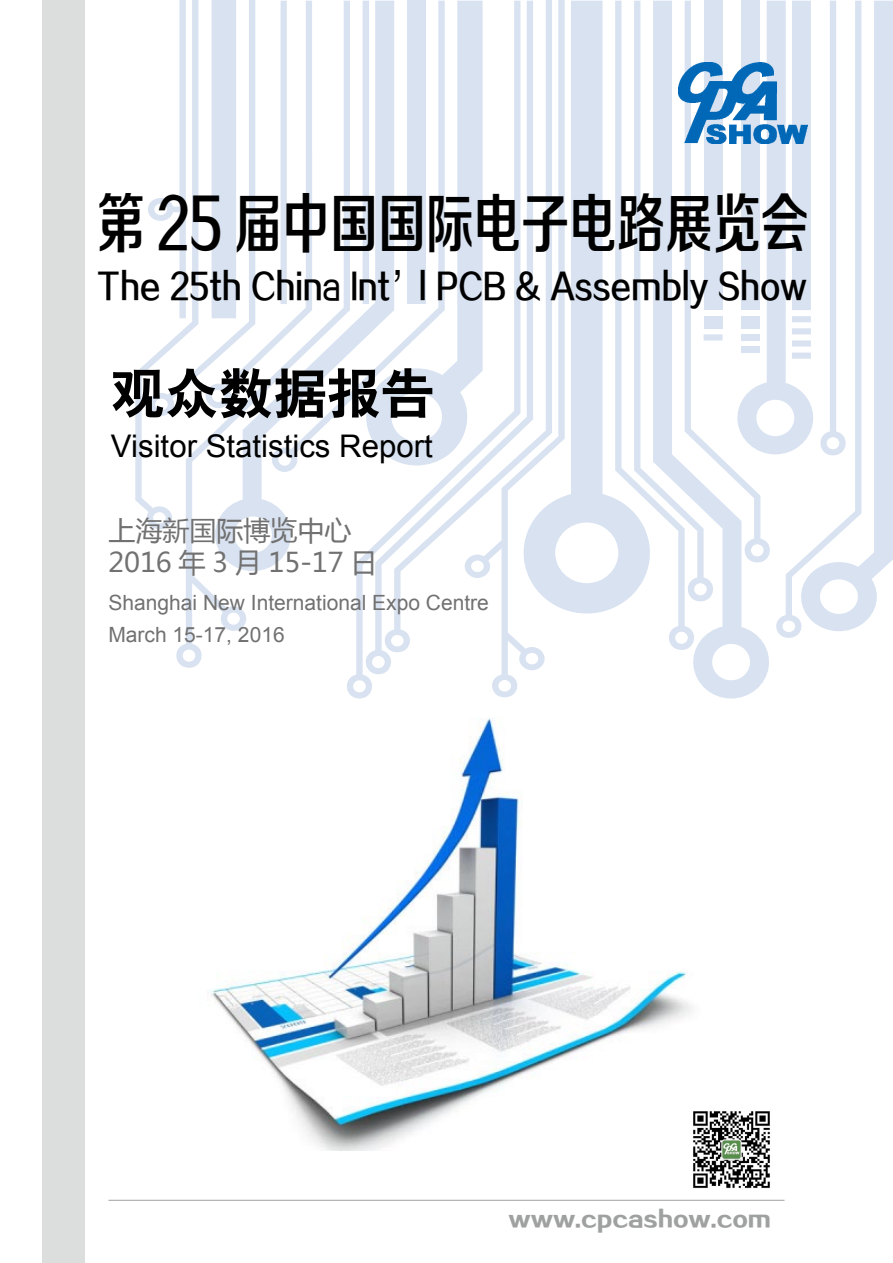
<style>
.page{position:relative;width:893px;height:1263px;background:#fff}
.page>*{position:absolute;margin:0;border:0;box-sizing:border-box;transform-origin:0 0}
.t1{font:65.25px "FZZZHONGJW GB1 0";color:#000;scale:.73 1}
.t2{font:54px "H Yb 2 gj";color:#000}
.t3{font:34.05px "FZZZHONGJW GB1 0";color:#000;scale:.85 1}
.t4{font:31.2px "Arial";color:#000}
.t5{font:27px/32.4px "Microsoft Ya Hei";color:#727171}
.t6{font:21px/31.8px "Arial";color:#727171}
.t7{font:21px "FZZDHJW GB1 0";color:#9fa0a0}
</style>
<div class="page">
<svg style="left:176px;top:1px;width:71px;height:667px"></svg>
<svg style="left:201px;top:1px;width:12px;height:407px"></svg>
<svg style="left:213px;top:1px;width:78px;height:570px"></svg>
<svg style="left:267px;top:1px;width:75px;height:471px"></svg>
<svg style="left:342px;top:1px;width:164px;height:697px"></svg>
<svg style="left:361px;top:465px;width:99px;height:209px"></svg>
<svg style="left:361px;top:1px;width:19px;height:464px"></svg>
<svg style="left:380px;top:0;width:80px;height:652px"></svg>
<svg style="left:460px;top:0;width:105px;height:697px"></svg>
<svg style="left:520px;top:1px;width:95px;height:612px;fill:#d8e2f1"></svg>
<svg style="left:615px;top:1px;width:19px;height:606px"></svg>
<svg style="left:634px;top:1px;width:19px;height:592px"></svg>
<svg style="left:653px;top:1px;width:116px;height:697px;fill:#dbe4f2"></svg>
<svg style="left:685px;top:1px;width:85px;height:561px"></svg>
<div style="left:704px;top:1px;width:18px;height:309px;background:#d8e2f1"></div>
<div style="left:704px;top:316px;width:18px;height:12px;background:#d8e2f1"></div>
<div style="left:704px;top:334px;width:18px;height:6px;background:#d8e2f1"></div>
<svg style="left:776px;top:564px;width:24px;height:74px"></svg>
<svg style="left:797px;top:1px;width:96px;height:630px"></svg>
<svg style="left:736px;top:1px;width:114px;height:454px"></svg>
<div style="left:281px;top:1px;width:6px;height:303px;background:#d8e2f1"></div>
<div style="left:212px;top:0;width:24px;height:318px;background:#d8e2f1"></div>
<svg style="left:135px;top:0;width:63px;height:529px"></svg>
<div style="left:407px;top:1px;width:19px;height:303px;background:#d8e2f1"></div>
<div style="left:43px;top:0;width:42px;height:1263px;background:#dcdddd"></div>
<hr style="left:108px;top:1200px;width:676px;height:1px;background:#9fa0a0">
<img style="left:211px;top:718px;width:480px;height:432px">
<img style="left:679px;top:63px;width:129px;height:80px">
<img style="left:688px;top:1105px;width:82px;height:84px">
<h1 class="t1" style="left:97px;top:187px;width:976px">第 25 届中国国际电子电路展览会</h1>
<h3 class="t3" style="left:97px;top:268px;width:836px">The 25th China Int’l PCB &amp; Assembly Show</h3>
<h2 class="t2" style="left:111px;top:366px;width:326px">观众数据报告</h2>
<h3 class="t4" style="left:111px;top:425px;width:323px">Visitor Statistics Report</h3>
<p class="t5" style="left:108px;top:513px;width:270px">上海新国际博览中心<br>2016 年 3 月 15-17 日</p>
<p class="t6" style="left:108px;top:587px;width:382px">Shanghai New International Expo Centre<br>March 15-17, 2016</p>
<p class="t7" style="left:509px;top:1207px;width:264px">www.cpcashow.com</p>
</div>
